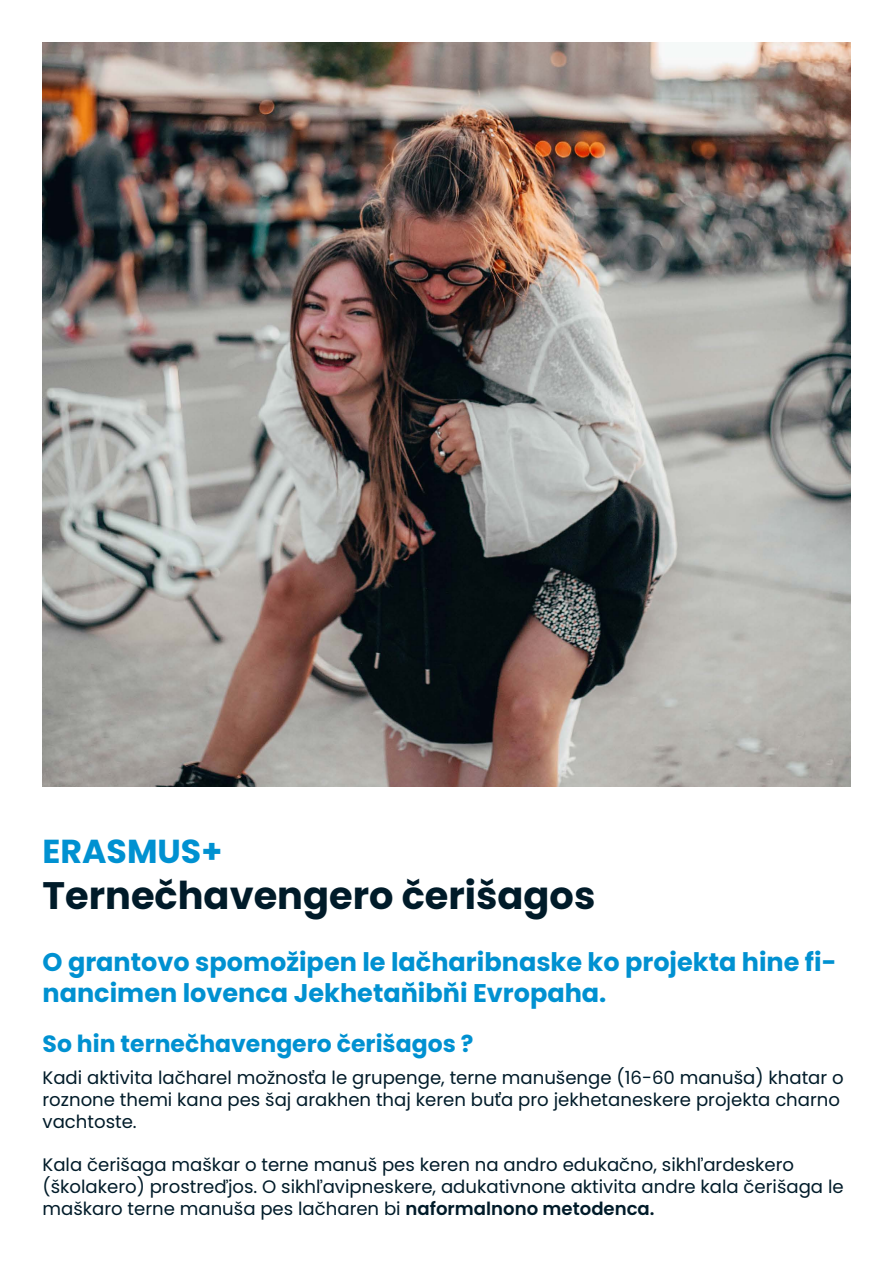
<style>
.page{position:relative;width:893px;height:1263px;background:#fff}
.page>*{position:absolute;margin:0;border:0;box-sizing:border-box;transform-origin:0 0}
.t1{font:700 38.25px "Poppins";color:#001b29}
.t2{font:700 33.15px "Poppins";color:#0091d1}
.t3{font:700 25.5px/30.6px "Poppins";color:#0091d1}
.t4{font:700 23.55px "Poppins";color:#0091d1}
.t5{font:18.15px/21.8px "Poppins";color:#001b29}
.s1{font-weight:600}
</style>
<div class="page">
<img style="left:43px;top:43px;width:807px;height:744px">
<h2 class="t2" style="left:43px;top:832px;width:181px">ERASMUS+</h2>
<h1 class="t1" style="left:43px;top:873px;width:554px">Ternečhavengero čerišagos</h1>
<h3 class="t3" style="left:43px;top:947px;width:795px">O grantovo spomožipen le lačharibnaske ko projekta hine fi&shy;nancimen lovenca Jekhetaňibňi Evropaha.</h3>
<p class="t4" style="left:43px;top:1030px;width:432px">So hin ternečhavengero čerišagos ?</p>
<p class="t5" style="left:43px;top:1067px;width:803px">Kadi aktivita lačharel možnosťa le grupenge, terne manušenge (16-60 manuša) khatar o roznone themi kana pes šaj arakhen thaj keren buťa pro jekhetaneskere projekta charno vachtoste.</p>
<p class="t5" style="left:43px;top:1154px;width:803px">Kala čerišaga maškar o terne manuš pes keren na andro edukačno, sikhľardeskero (školakero) prostreďjos. O sikhľavipneskere, adukativnone aktivita andre kala čerišaga le maškaro terne manuša pes lačharen bi <span class="s1">naformalnono metodenca.</span></p>
</div>
